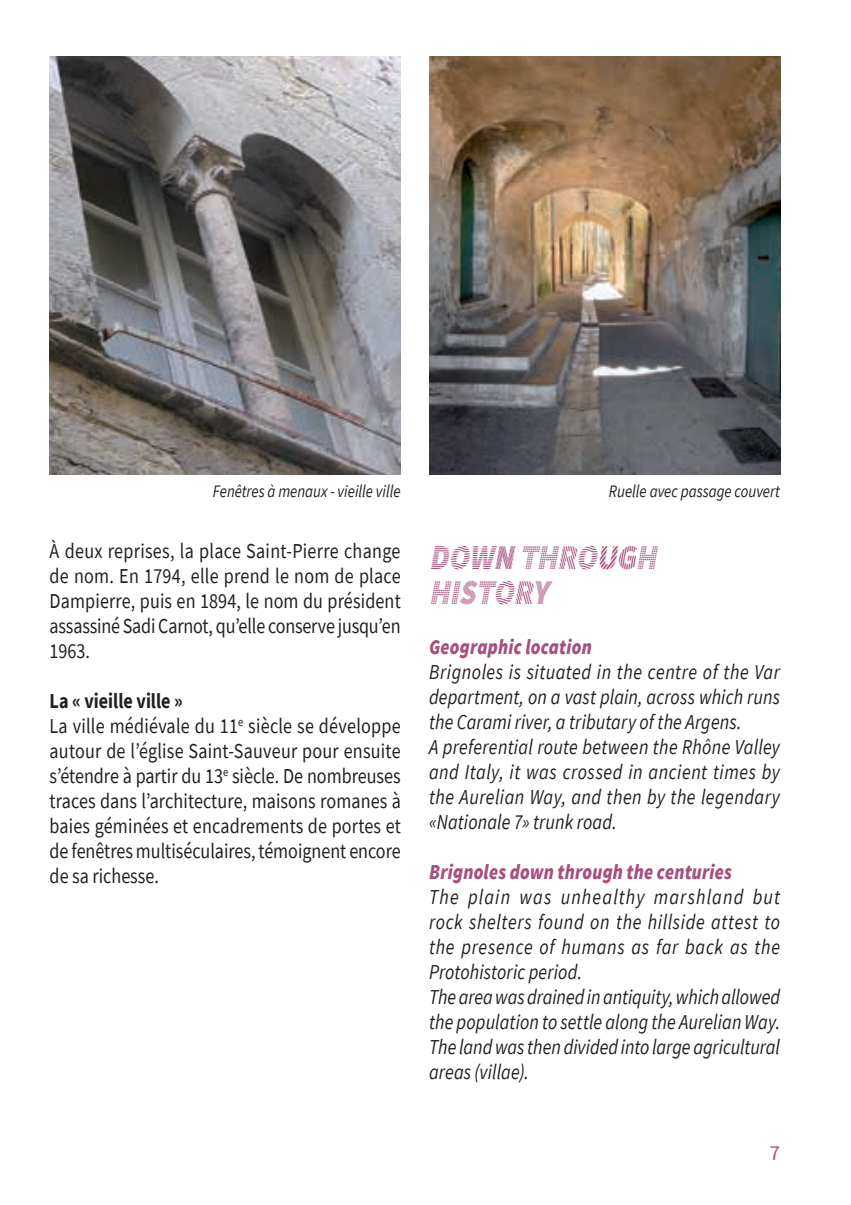
<style>
.page{position:relative;width:851px;height:1205px;background:#fff}
.page>*{position:absolute;margin:0;border:0;box-sizing:border-box;transform-origin:0 0}
.t1{font:italic 35px/35px "Source Sans Pro DISPLAY";color:#a6507e;scale:.85 1}
.t2{font:italic 21.25px/25px "Source Sans Pro";letter-spacing:.015em;color:#231f20;scale:.85 1}
.t3{font:21.25px/25px "Source Sans Pro";color:#231f20;text-align:justify;scale:.85 1}
.t4{font:italic 900 21.25px "Source Sans Pro";letter-spacing:.015em;color:#a6507e;scale:.85 1}
.t5{font:21.25px "Source Sans Pro";color:#a6507e}
.t6{font:italic 17.5px "Source Sans Pro";color:#231f20;scale:.85 1}
.s1{font-weight:700}
</style>
<div class="page">
<img style="left:50px;top:57px;width:350px;height:418px">
<img style="left:429px;top:57px;width:351px;height:418px">
<p class="t6" style="left:213px;top:480px;width:222px">Fenêtres à menaux - vieille ville</p>
<p class="t6" style="left:609px;top:480px;width:203px">Ruelle avec passage couvert</p>
<p class="t3" style="left:50px;top:538px;width:414px">À deux reprises, la place Saint-Pierre change de nom. En 1794, elle prend le nom de place Dampierre, puis en 1894, le nom du président assassiné Sadi Carnot, qu’elle conserve jusqu’en 1963.</p>
<p class="t3" style="left:50px;top:688px;width:414px;text-align:left"><span class="s1">La « vieille ville »<br></span>La ville médiévale du 11<sup>e</sup> siècle se développe autour de l’église Saint-Sauveur pour ensuite s’étendre à partir du 13<sup>e</sup> siècle. De nombreuses traces dans l’architecture, maisons romanes à baies géminées et encadrements de portes et de fenêtres multiséculaires, témoignent encore de sa richesse.</p>
<h1 class="t1" style="left:429px;top:540px;width:277px">DOWN THROUGH<br>HISTORY</h1>
<p class="t4" style="left:429px;top:632px;width:193px">Geographic location</p>
<p class="t2" style="left:429px;top:659px;width:414px">Brignoles is situated in the centre of the Var department, on a vast plain, across which runs the Carami river, a tributary of the Argens.<br>A preferential route between the Rhône Valley and Italy, it was crossed in ancient times by the Aurelian Way, and then by the legendary «Nationale 7» trunk road.</p>
<p class="t4" style="left:429px;top:858px;width:358px">Brignoles down through the centuries</p>
<p class="t2" style="left:429px;top:885px;width:414px">The plain was unhealthy marshland but rock shelters found on the hillside attest to the presence of humans as far back as the Protohistoric period.<br>The area was drained in antiquity, which allowed the population to settle along the Aurelian Way.<br>The land was then divided into large agricultural areas (villae).</p>
<p class="t5" style="left:769px;top:1139px;width:12px">7</p>
</div>
